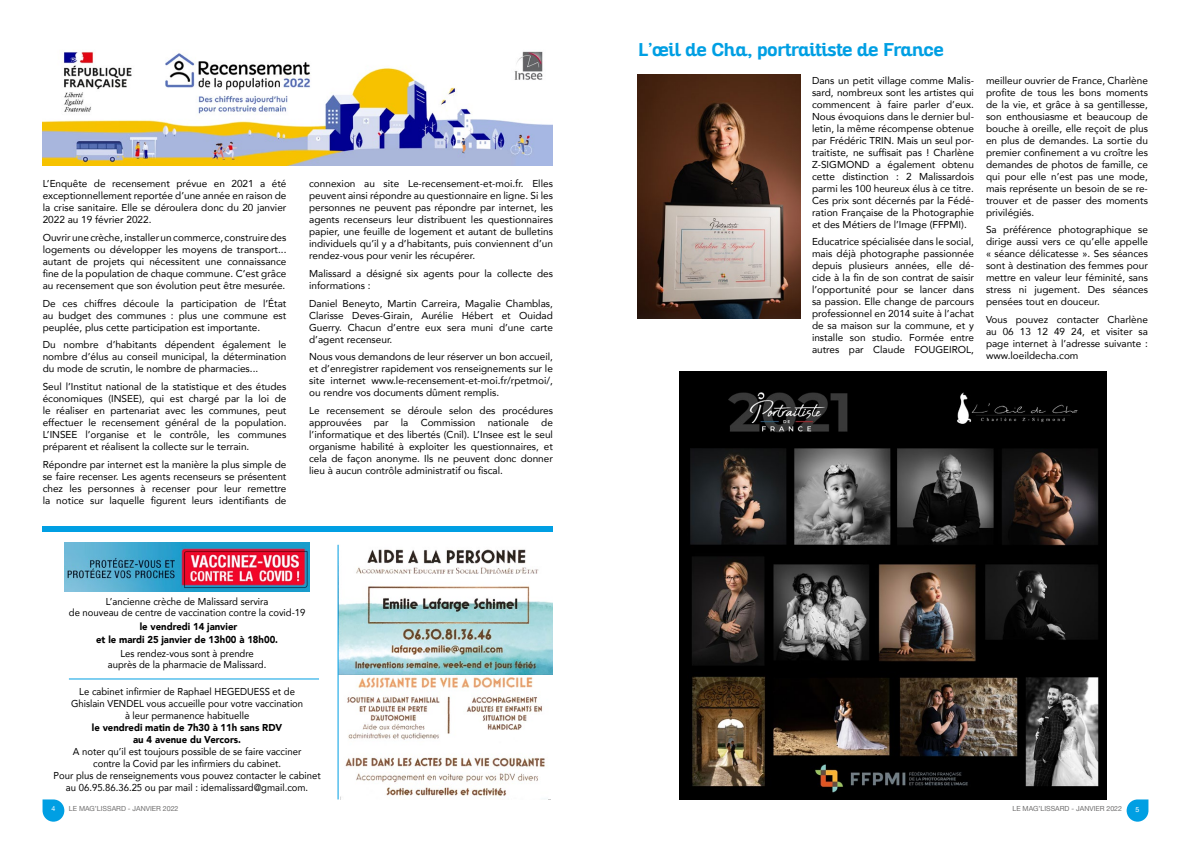
<style>
.page{position:relative;width:1191px;height:842px;background:#fff}
.page>*{position:absolute;margin:0;border:0;box-sizing:border-box;transform-origin:0 0}
.t1{font:700 18px "Altair";color:#009fe3}
.t2{font:10px/12px "Avenir";color:#000;text-align:justify}
.t3{font:10px/12px "Avenir";color:#000;text-align:center;scale:.95 1}
.t4{font:900 10px/13.8px "Avenir";color:#000;text-align:center;scale:.95 1}
.t5{font:7px "Helvetica Neue";color:#706f6f}
.t6{font:7px "Helvetica Neue";color:#fff}
</style>
<div class="page">
<svg style="left:43px;top:799px;width:21px;height:23px"></svg>
<img style="left:64px;top:542px;width:246px;height:50px">
<div style="left:42px;top:526px;width:510px;height:6px;background:#009fe3"></div>
<img style="left:637px;top:75px;width:163px;height:243px">
<svg style="left:1126px;top:799px;width:22px;height:23px"></svg>
<img style="left:43px;top:51px;width:510px;height:115px">
<img style="left:679px;top:371px;width:427px;height:428px">
<img style="left:340px;top:674px;width:210px;height:125px">
<img style="left:338px;top:544px;width:215px;height:130px">
<hr style="left:337px;top:545px;width:1px;height:254px;background:#009fe3">
<hr style="left:69px;top:678px;width:250px;height:1px;background:#009fe3">
<p class="t2" style="left:43px;top:177px;width:245px">L’Enquête de recensement prévue en 2021 a été exceptionnellement reportée d’une année en raison de la crise sanitaire. Elle se déroulera donc du 20 janvier 2022 au 19 février 2022.</p>
<p class="t2" style="left:43px;top:231px;width:245px">Ouvrir une crèche, installer un commerce, construire des logements ou développer les moyens de transport... autant de projets qui nécessitent une connaissance fine de la population de chaque commune. C’est grâce au recensement que son évolution peut être mesurée.</p>
<p class="t2" style="left:43px;top:297px;width:245px">De ces chiffres découle la participation de l’État au budget des communes : plus une commune est peuplée, plus cette participation est importante.</p>
<p class="t2" style="left:43px;top:338px;width:245px">Du nombre d’habitants dépendent également le nombre d’élus au conseil municipal, la détermination du mode de scrutin, le nombre de pharmacies...</p>
<p class="t2" style="left:43px;top:380px;width:245px">Seul l’Institut national de la statistique et des études économiques (INSEE), qui est chargé par la loi de le réaliser en partenariat avec les communes, peut effectuer le recensement général de la population.<br>L’INSEE l’organise et le contrôle, les communes préparent et réalisent la collecte sur le terrain.</p>
<p class="t2" style="left:43px;top:458px;width:245px">Répondre par internet est la manière la plus simple de se faire recenser. Les agents recenseurs se présentent chez les personnes à recenser pour leur remettre la notice sur laquelle figurent leurs identifiants de</p>
<p class="t2" style="left:309px;top:177px;width:245px">connexion au site Le-recensement-et-moi.fr. Elles peuvent ainsi répondre au questionnaire en ligne. Si les personnes ne peuvent pas répondre par internet, les agents recenseurs leur distribuent les questionnaires papier, une feuille de logement et autant de bulletins individuels qu’il y a d’habitants, puis conviennent d’un rendez-vous pour venir les récupérer.</p>
<p class="t2" style="left:309px;top:267px;width:245px">Malissard a désigné six agents pour la collecte des informations :</p>
<p class="t2" style="left:309px;top:297px;width:245px">Daniel Beneyto, Martin Carreira, Magalie Chamblas, Clarisse Deves-Girain, Aurélie Hébert et Ouidad Guerry. Chacun d’entre eux sera muni d’une carte d’agent recenseur.</p>
<p class="t2" style="left:309px;top:350px;width:245px">Nous vous demandons de leur réserver un bon accueil, et d’enregistrer rapidement vos renseignements sur le site internet www.le-recensement-et-moi.fr/rpetmoi/, ou rendre vos documents dûment remplis.</p>
<p class="t2" style="left:309px;top:404px;width:245px">Le recensement se déroule selon des procédures approuvées par la Commission nationale de l’informatique et des libertés (Cnil). L’Insee est le seul organisme habilité à exploiter les questionnaires, et cela de façon anonyme. Ils ne peuvent donc donner lieu à aucun contrôle administratif ou fiscal.</p>
<p class="t3" style="left:69px;top:595px;width:250px;line-height:11px">L’ancienne crèche de Malissard servira<br>de nouveau de centre de vaccination contre la covid-19</p>
<p class="t4" style="left:96px;top:619px;width:193px">le vendredi 14 janvier<br>et le mardi 25 janvier de 13h00 à 18h00.</p>
<p class="t3" style="left:108px;top:648px;width:168px;line-height:11px">Les rendez-vous sont à prendre auprès de la pharmacie de Malissard.</p>
<p class="t3" style="left:71px;top:685px;width:246px">Le cabinet infirmier de Raphael HEGEDUESS et de<br>Ghislain VENDEL vous accueille pour votre vaccination à leur permanence habituelle</p>
<p class="t4" style="left:92px;top:721px;width:202px;line-height:12px">le vendredi matin de 7h30 à 11h sans RDV au 4 avenue du Vercors.</p>
<p class="t3" style="left:54px;top:745px;width:283px">A noter qu’il est toujours possible de se faire vacciner<br>contre la Covid par les infirmiers du cabinet.<br>Pour plus de renseignements vous pouvez contacter le cabinet au 06.95.86.36.25 ou par mail : idemalissard@gmail.com.</p>
<p class="t6" style="left:51px;top:803px;width:5px">4</p>
<p class="t5" style="left:69px;top:803px;width:111px">LE MAG’LISSARD - JANVIER 2022</p>
<h1 class="t1" style="left:638px;top:38px;width:307px">L’œil de Cha, portraitiste de France</h1>
<p class="t2" style="left:812px;top:74px;width:163px">Dans un petit village comme Malis&shy;sard, nombreux sont les artistes qui commencent à faire parler d’eux.<br>Nous évoquions dans le dernier bul&shy;letin, la même récompense obtenue par Frédéric TRIN. Mais un seul por&shy;traitiste, ne suffisait pas ! Charlène Z-SIGMOND a également obtenu cette distinction : 2 Malissardois parmi les 100 heureux élus à ce titre.<br>Ces prix sont décernés par la Fédé&shy;ration Française de la Photographie et des Métiers de l’Image (FFPMI).</p>
<p class="t2" style="left:812px;top:236px;width:163px">Educatrice spécialisée dans le social, mais déjà photographe passionnée depuis plusieurs années, elle dé&shy;cide à la fin de son contrat de saisir l’opportunité pour se lancer dans sa passion. Elle change de parcours professionnel en 2014 suite à l’achat de sa maison sur la commune, et y installe son studio. Formée entre autres par Claude FOUGEIROL,</p>
<p class="t2" style="left:986px;top:74px;width:163px">meilleur ouvrier de France, Charlène profite de tous les bons moments de la vie, et grâce à sa gentillesse, son enthousiasme et beaucoup de bouche à oreille, elle reçoit de plus en plus de demandes. La sortie du premier confinement a vu croître les demandes de photos de famille, ce qui pour elle n’est pas une mode, mais représente un besoin de se re&shy;trouver et de passer des moments privilégiés.</p>
<p class="t2" style="left:986px;top:224px;width:163px">Sa préférence photographique se dirige aussi vers ce qu’elle appelle « séance délicatesse ». Ses séances sont à destination des femmes pour mettre en valeur leur féminité, sans stress ni jugement. Des séances pensées tout en douceur.</p>
<p class="t2" style="left:986px;top:313px;width:163px">Vous pouvez contacter Charlène au 06 13 12 49 24, et visiter sa page internet à l’adresse suivante : www.loeildecha.com</p>
<p class="t5" style="left:1012px;top:804px;width:111px">LE MAG’LISSARD - JANVIER 2022</p>
<p class="t6" style="left:1135px;top:804px;width:5px">5</p>
</div>
